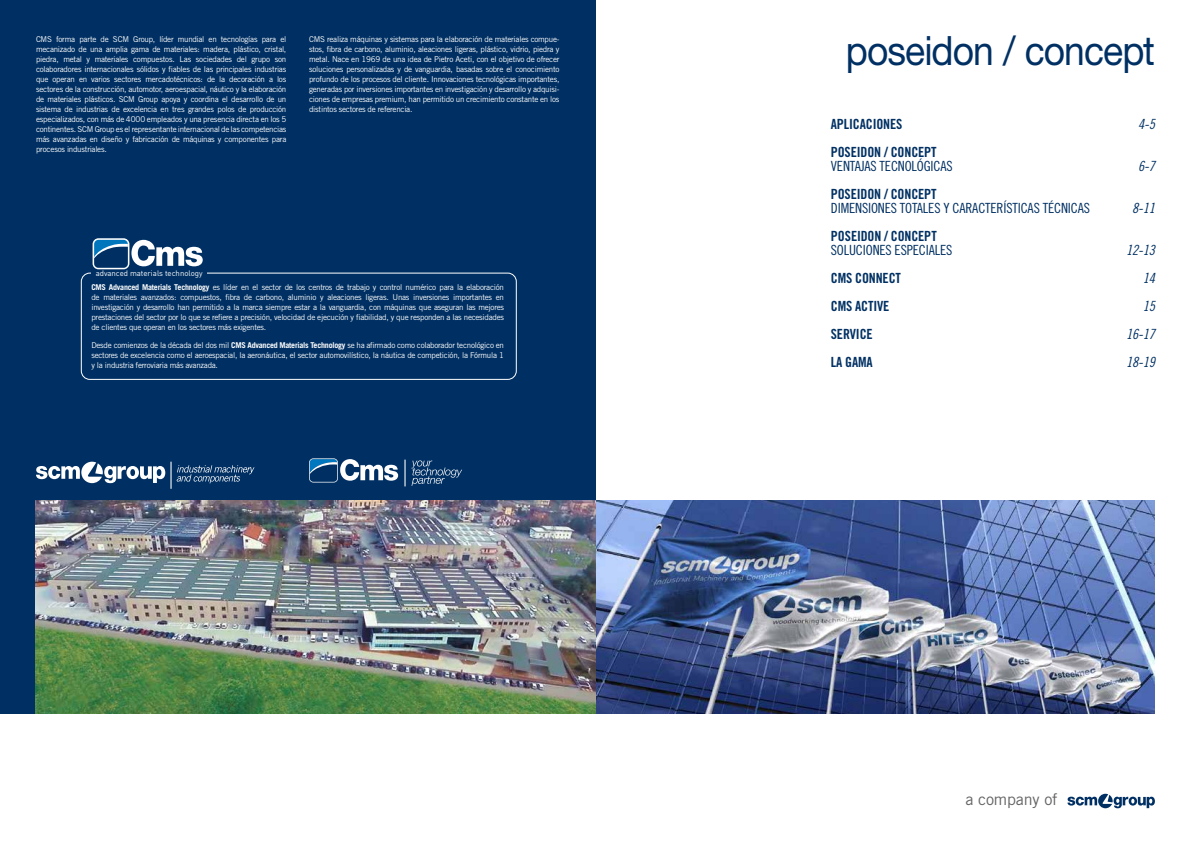
<style>
.page{position:relative;width:1191px;height:842px;background:#fff}
.page>*{position:absolute;margin:0;border:0;box-sizing:border-box;transform-origin:0 0}
.t1{font:40.5px "Helvetica Neue LT Std";letter-spacing:-.025em;color:#003063;scale:.92 1}
.t2{font:16.1px "Trade Gothic LT Std";letter-spacing:-.01em;color:#646363}
.t3{font:14px "Trade Gothic LT Std Bd Cn 20";letter-spacing:-.01em;color:#003063}
.t4{font:14px "Trade Gothic LT Std Cn 18";letter-spacing:-.01em;color:#003063}
.t5{font:14px "Trade Gothic LT Std Cn 18 Obl";letter-spacing:-.01em;color:#003063}
.t6{font:8px/10px "Trade Gothic LT Std";letter-spacing:-.03em;color:#fff;text-align:justify}
.t7{font:7.8px "DIN";color:#fff}
.s1{font-weight:700}
</style>
<div class="page">
<div style="left:0;top:0;width:595px;height:713px;background:#003063"></div>
<svg style="left:1067px;top:794px;width:87px;height:14px"></svg>
<img style="left:36px;top:501px;width:1119px;height:212px">
<svg style="left:309px;top:458px;width:89px;height:24px"></svg>
<svg style="left:411px;top:460px;width:51px;height:26px"></svg>
<svg style="left:404px;top:460px;width:1px;height:26px"></svg>
<svg style="left:36px;top:462px;width:129px;height:21px"></svg>
<hr style="left:170px;top:462px;width:2px;height:27px;background:#fff">
<svg style="left:176px;top:465px;width:78px;height:18px"></svg>
<div style="left:81px;top:273px;width:436px;height:107px;border:1px solid #fff;border-radius:9px"></div>
<div style="left:91px;top:262px;width:116px;height:18px;background:#003063"></div>
<svg style="left:90px;top:238px;width:113px;height:37px"></svg>
<p class="t6" style="left:36px;top:34px;width:252px">CMS forma parte de SCM Group, líder mundial en tecnologías para el mecanizado de una amplia gama de materiales: madera, plástico, cristal, piedra, metal y materiales compuestos. Las sociedades del grupo son colaboradores internacionales sólidos y fiables de las principales industrias que operan en varios sectores mercadotécnicos: de la decoración a los sectores de la construcción, automotor, aeroespacial, náutico y la elaboración de materiales plásticos. SCM Group apoya y coordina el desarrollo de un sistema de industrias de excelencia en tres grandes polos de producción especializados, con más de 4000 empleados y una presencia directa en los 5 continentes. SCM Group es el representante internacional de las competencias más avanzadas en diseño y fabricación de máquinas y componentes para procesos industriales.</p>
<p class="t6" style="left:309px;top:34px;width:252px">CMS realiza máquinas y sistemas para la elaboración de materiales compue&shy;stos, fibra de carbono, aluminio, aleaciones ligeras, plástico, vidrio, piedra y metal. Nace en 1969 de una idea de Pietro Aceti, con el objetivo de ofrecer soluciones personalizadas y de vanguardia, basadas sobre el conocimiento profundo de los procesos del cliente. Innovaciones tecnológicas importantes, generadas por inversiones importantes en investigación y desarrollo y adquisi&shy;ciones de empresas premium, han permitido un crecimiento constante en los distintos sectores de referencia.</p>
<p class="t7" style="left:96px;top:268px;width:108px">advanced materials technology</p>
<p class="t6" style="left:91px;top:282px;width:414px"><span class="s1">CMS Advanced Materials Technology</span> es líder en el sector de los centros de trabajo y control numérico para la elaboración de materiales avanzados: compuestos, fibra de carbono, aluminio y aleaciones ligeras. Unas inversiones importantes en investigación y desarrollo han permitido a la marca siempre estar a la vanguardia, con máquinas que aseguran las mejores prestaciones del sector por lo que se refiere a precisión, velocidad de ejecución y fiabilidad, y que responden a las necesidades de clientes que operan en los sectores más exigentes.</p>
<p class="t6" style="left:91px;top:340px;width:414px">Desde comienzos de la década del dos mil <span class="s1">CMS Advanced Materials Technology</span> se ha afirmado como colaborador tecnológico en sectores de excelencia como el aeroespacial, la aeronáutica, el sector automovilístico, la náutica de competición, la Fórmula 1 y la industria ferroviaria más avanzada.</p>
<h1 class="t1" style="left:846px;top:26px;width:337px">poseidon / concept</h1>
<h3 class="t3" style="left:831px;top:116px;width:73px">APLICACIONES</h3>
<h3 class="t5" style="left:1138px;top:116px;width:18px">4-5</h3>
<h3 class="t3" style="left:831px;top:144px;width:107px">POSEIDON / CONCEPT</h3>
<h3 class="t4" style="left:831px;top:158px;width:123px">VENTAJAS TECNOLÓGICAS</h3>
<h3 class="t5" style="left:1138px;top:158px;width:18px">6-7</h3>
<h3 class="t3" style="left:831px;top:186px;width:107px">POSEIDON / CONCEPT</h3>
<h3 class="t4" style="left:831px;top:200px;width:261px">DIMENSIONES TOTALES Y CARACTERÍSTICAS TÉCNICAS</h3>
<h3 class="t5" style="left:1132px;top:200px;width:24px">8-11</h3>
<h3 class="t3" style="left:831px;top:228px;width:108px">POSEIDON / CONCEPT</h3>
<h3 class="t4" style="left:831px;top:242px;width:123px">SOLUCIONES ESPECIALES</h3>
<h3 class="t5" style="left:1126px;top:242px;width:30px">12-13</h3>
<h3 class="t3" style="left:831px;top:270px;width:72px">CMS CONNECT</h3>
<h3 class="t5" style="left:1142px;top:270px;width:14px">14</h3>
<h3 class="t3" style="left:831px;top:298px;width:60px">CMS ACTIVE</h3>
<h3 class="t5" style="left:1142px;top:298px;width:14px">15</h3>
<h3 class="t3" style="left:831px;top:326px;width:43px">SERVICE</h3>
<h3 class="t5" style="left:1126px;top:326px;width:30px">16-17</h3>
<h3 class="t3" style="left:831px;top:354px;width:43px">LA GAMA</h3>
<h3 class="t5" style="left:1126px;top:354px;width:30px">18-19</h3>
<h2 class="t2" style="left:965px;top:790px;width:93px">a company of</h2>
</div>
